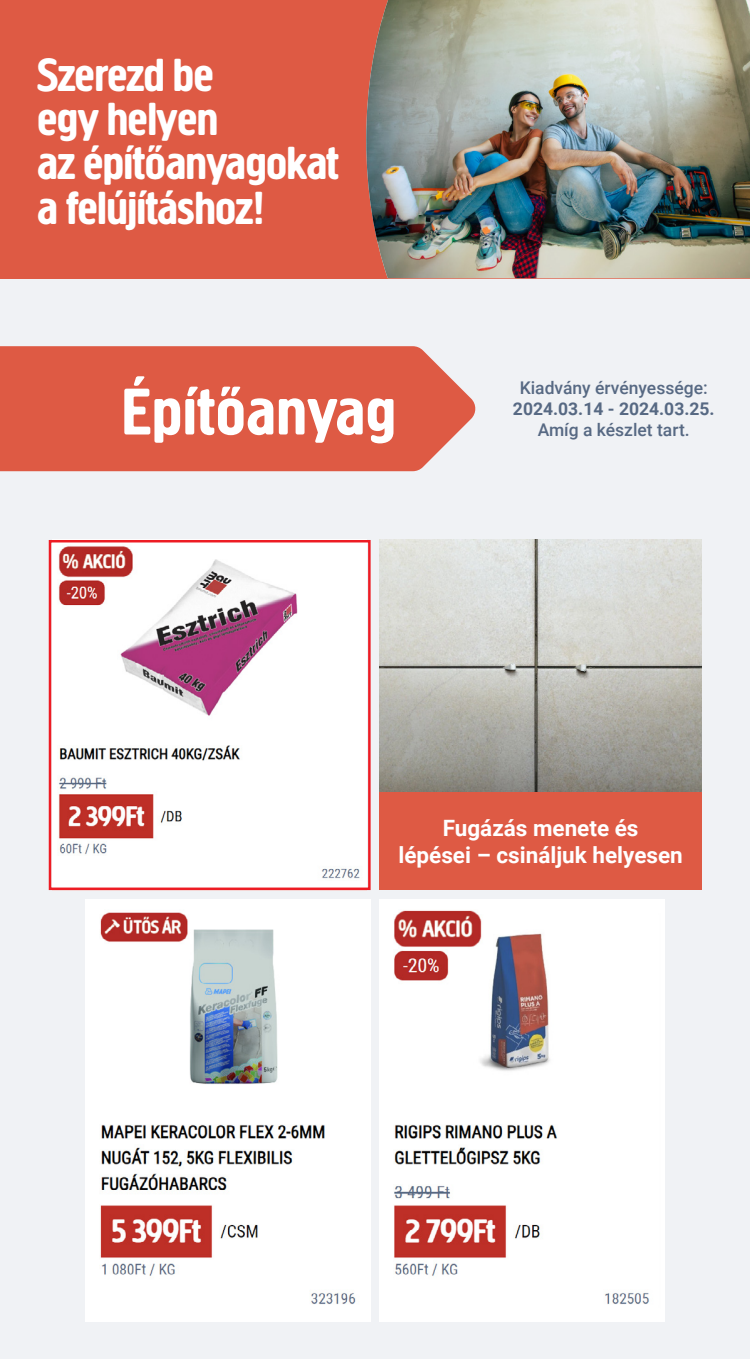
<style>
.page{position:relative;width:750px;height:1359px;background:#f0f2f5}
.page>*{position:absolute;margin:0;border:0;box-sizing:border-box;transform-origin:0 0}
.t1{font:68.75px "Creighton HU";letter-spacing:.02em;color:#fff}
.t2{font:48.38px/44.4px "Creighton HU";color:#fff}
.t3{font:700 22.5px/27px "Roboto";color:#fff;text-align:center}
.t4{font:500 17.5px "Roboto";color:#576983}
.t5{font:700 17.5px "Roboto";color:#576983}
</style>
<div class="page">
<div style="left:379px;top:899px;width:286px;height:422px;background:#fff"></div>
<img style="left:394px;top:910px;width:255px;height:394px">
<div style="left:85px;top:899px;width:286px;height:422px;background:#fff"></div>
<img style="left:100px;top:912px;width:256px;height:393px">
<div style="left:379px;top:792px;width:323px;height:98px;background:#de5a44"></div>
<img style="left:379px;top:540px;width:323px;height:252px">
<img style="left:53px;top:543px;width:314px;height:344px">
<div style="left:49px;top:540px;width:322px;height:350px;border:2px solid #ed1c24"></div>
<div style="left:0;top:346px;width:476px;height:125px;background:#de5a44"></div>
<div style="left:0;top:0;width:750px;height:278px;background:#de5a44"></div>
<img style="left:366px;top:0;width:384px;height:278px">
<p class="t2" style="left:38px;top:52px;width:303px">Szerezd be<br>egy helyen<br>az építőanyagokat a felújításhoz!</p>
<h1 class="t1" style="left:122px;top:371px;width:275px">Építőanyag</h1>
<p class="t4" style="left:520px;top:376px;width:190px">Kiadvány érvényessége:</p>
<p class="t5" style="left:513px;top:397px;width:203px">2024.03.14 - 2024.03.25.</p>
<p class="t4" style="left:538px;top:418px;width:153px">Amíg a készlet tart.</p>
<p class="t3" style="left:398px;top:813px;width:286px">Fugázás menete és<br>lépései – csináljuk helyesen</p>
</div>
